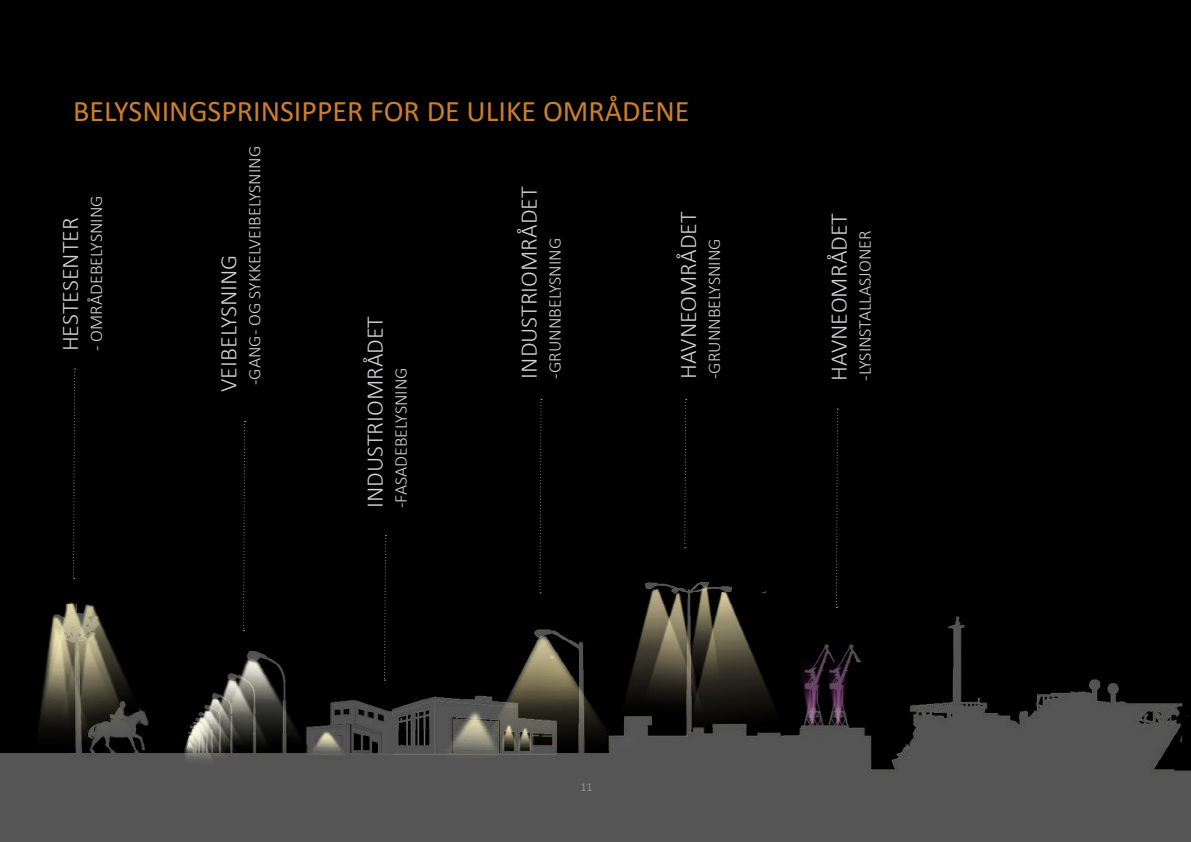
<style>
.page{position:relative;width:1191px;height:842px;background:#000}
.page>*{position:absolute;margin:0;border:0;box-sizing:border-box;transform-origin:0 0}
.t1{font:30px "Calibri";color:#cd7e2b}
.t2{font:300 24px "Calibri";color:#d1d3d4}
.t3{font:300 18px "Calibri";color:#d1d3d4}
.t4{font:300 12px "Calibri";color:#a9a3a1}
</style>
<div class="page">
<img style="left:0;top:582px;width:1190px;height:260px">
<svg style="left:383px;top:535px;width:3px;height:146px"></svg>
<svg style="left:243px;top:421px;width:3px;height:210px"></svg>
<svg style="left:539px;top:399px;width:3px;height:194px"></svg>
<svg style="left:684px;top:399px;width:2px;height:149px"></svg>
<svg style="left:835px;top:409px;width:3px;height:199px"></svg>
<svg style="left:73px;top:368px;width:3px;height:211px"></svg>
<h1 class="t1" style="left:73px;top:90px;width:618px">BELYSNINGSPRINSIPPER FOR DE ULIKE OMRÅDENE</h1>
<h2 class="t2" style="left:55px;top:351px;width:136px;rotate:-90deg">HESTESENTER</h2>
<p class="t3" style="left:85px;top:351px;width:157px;rotate:-90deg">- OMRÅDEBELYSNING</p>
<h2 class="t2" style="left:214px;top:392px;width:139px;rotate:-90deg">VEIBELYSNING</h2>
<p class="t3" style="left:243px;top:385px;width:241px;rotate:-90deg">-GANG- OG SYKKELVEIBELYSNING</p>
<h2 class="t2" style="left:360px;top:508px;width:194px;rotate:-90deg">INDUSTRIOMRÅDET</h2>
<p class="t3" style="left:390px;top:508px;width:142px;rotate:-90deg">-FASADEBELYSNING</p>
<h2 class="t2" style="left:514px;top:379px;width:194px;rotate:-90deg">INDUSTRIOMRÅDET</h2>
<p class="t3" style="left:544px;top:379px;width:142px;rotate:-90deg">-GRUNNBELYSNING</p>
<h2 class="t2" style="left:673px;top:379px;width:169px;rotate:-90deg">HAVNEOMRÅDET</h2>
<p class="t3" style="left:703px;top:379px;width:142px;rotate:-90deg">-GRUNNBELYSNING</p>
<h2 class="t2" style="left:824px;top:381px;width:169px;rotate:-90deg">HAVNEOMRÅDET</h2>
<p class="t3" style="left:853px;top:381px;width:152px;rotate:-90deg">-LYSINSTALLASJONER</p>
<p class="t4" style="left:580px;top:779px;width:14px">11</p>
</div>
